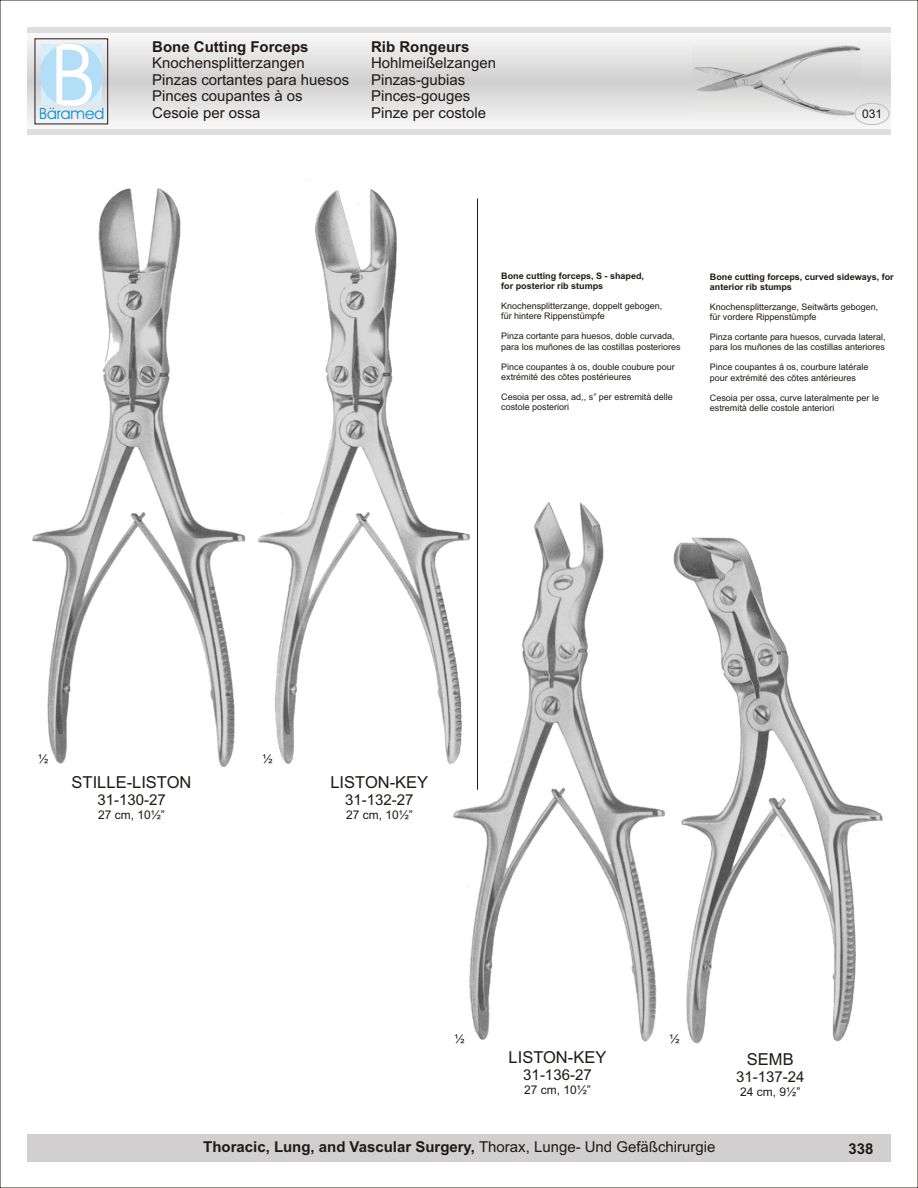
<style>
.page{position:relative;width:918px;height:1188px;background:#fff}
.page>*{position:absolute;margin:0;border:0;box-sizing:border-box;transform-origin:0 0}
.t1{font:88.05px "Avant Garde Bk BT";color:#fff}
.t2{font:16.5px "Arial";color:#1f1a17}
.t3{font:15.6px "Avant Garde Bk BT";color:#0094de}
.t4{font:15px/16.6px "Arial";color:#1f1a17}
.t5{font:700 15px "Arial";color:#1f1a17}
.t6{font:12px "Arial";color:#1f1a17}
.t7{font:9px/10.1px "Arial";color:#1f1a17}
.t8{font:700 9px/10.1px "Arial";color:#1f1a17}
.s1{font-weight:400}
</style>
<div class="page">
<img style="left:32px;top:188px;width:850px;height:856px">
<div style="left:27px;top:1135px;width:864px;height:27px;background:#d1cfcf"></div>
<svg style="left:27px;top:32px;width:864px;height:94px"></svg>
<div style="left:27px;top:27px;width:864px;height:5px;background:#dedede"></div>
<div style="left:27px;top:129px;width:864px;height:6px;background:#dedede"></div>
<img style="left:692px;top:46px;width:168px;height:70px">
<div style="left:854px;top:103px;width:36px;height:22px;border:1px solid #c2c2c2;border-radius:50%"></div>
<hr style="left:477px;top:199px;width:1px;height:591px;background:#1f1a17">
<div style="left:41px;top:45px;width:61px;height:60px;background:#d6edfa"></div>
<div style="left:40px;top:43px;width:63px;height:64px;background:#b3def7;border-radius:50%"></div>
<h1 class="t1" style="left:51px;top:39px;width:46px">B</h1>
<h3 class="t3" style="left:39px;top:108px;width:67px">Bäramed</h3>
<h3 class="t5" style="left:152px;top:41px;width:158px">Bone Cutting Forceps</h3>
<h3 class="t4" style="left:152px;top:56px;width:199px">Knochensplitterzangen<br>Pinzas cortantes para huesos<br>Pinces coupantes à os<br>Cesoie per ossa</h3>
<h3 class="t5" style="left:371px;top:41px;width:100px">Rib Rongeurs</h3>
<h3 class="t4" style="left:371px;top:56px;width:127px">Hohlmeißelzangen<br>Pinzas-gubias<br>Pinces-gouges<br>Pinze per costole</h3>
<h3 class="t6" style="left:862px;top:109px;width:22px">031</h3>
<p class="t8" style="left:501px;top:272px;width:144px">Bone cutting forceps, S - shaped, for posterior rib stumps</p>
<p class="t7" style="left:501px;top:302px;width:163px">Knochensplitterzange, doppelt gebogen, für hintere Rippenstümpfe</p>
<p class="t7" style="left:501px;top:332px;width:181px">Pinza cortante para huesos, doble curvada, para los muñones de las costillas posteriores</p>
<p class="t7" style="left:501px;top:362px;width:175px">Pince coupantes à os, double coubure pour extrémité des cõtes postérieures</p>
<p class="t7" style="left:501px;top:392px;width:173px">Cesoia per ossa, ad,, s” per estremità delle costole posteriori</p>
<p class="t8" style="left:710px;top:273px;width:185px">Bone cutting forceps, curved sideways, for anterior rib stumps</p>
<p class="t7" style="left:710px;top:303px;width:170px">Knochensplitterzange, Seitwãrts gebogen, für vordere Rippenstümpfe</p>
<p class="t7" style="left:710px;top:333px;width:177px">Pinza cortante para huesos, curvada lateral, para los muñones de las costillas anteriores</p>
<p class="t7" style="left:710px;top:363px;width:160px">Pince coupantes á os, courbure latérale pour extrémité des cõtes antérieures</p>
<p class="t7" style="left:710px;top:393px;width:171px">Cesoia per ossa, curve lateralmente per le estremità delle costole anteriori</p>
<h3 class="t6" style="left:38px;top:754px;width:12px">½</h3>
<h2 class="t2" style="left:72px;top:776px;width:121px">STILLE-LISTON</h2>
<h3 class="t4" style="left:97px;top:793px;width:70px">31-130-27</h3>
<h3 class="t6" style="left:98px;top:810px;width:68px">27 cm, 10½”</h3>
<h3 class="t6" style="left:262px;top:754px;width:12px">½</h3>
<h2 class="t2" style="left:330px;top:776px;width:99px">LISTON-KEY</h2>
<h3 class="t4" style="left:345px;top:793px;width:70px">31-132-27</h3>
<h3 class="t6" style="left:346px;top:810px;width:68px">27 cm, 10½”</h3>
<h3 class="t6" style="left:454px;top:1034px;width:12px">½</h3>
<h2 class="t2" style="left:509px;top:1051px;width:99px">LISTON-KEY</h2>
<h3 class="t4" style="left:523px;top:1068px;width:70px">31-136-27</h3>
<h3 class="t6" style="left:524px;top:1085px;width:68px">27 cm, 10½”</h3>
<h3 class="t6" style="left:669px;top:1034px;width:12px">½</h3>
<h2 class="t2" style="left:747px;top:1053px;width:48px">SEMB</h2>
<h3 class="t4" style="left:736px;top:1070px;width:70px">31-137-24</h3>
<h3 class="t6" style="left:740px;top:1087px;width:62px">24 cm, 9½”</h3>
<h3 class="t5" style="left:203px;top:1141px;width:514px">Thoracic, Lung, and Vascular Surgery, <span class="s1">Thorax, Lunge- Und Gefäßchirurgie</span></h3>
<h3 class="t5" style="left:849px;top:1143px;width:26px">338</h3>
</div>
